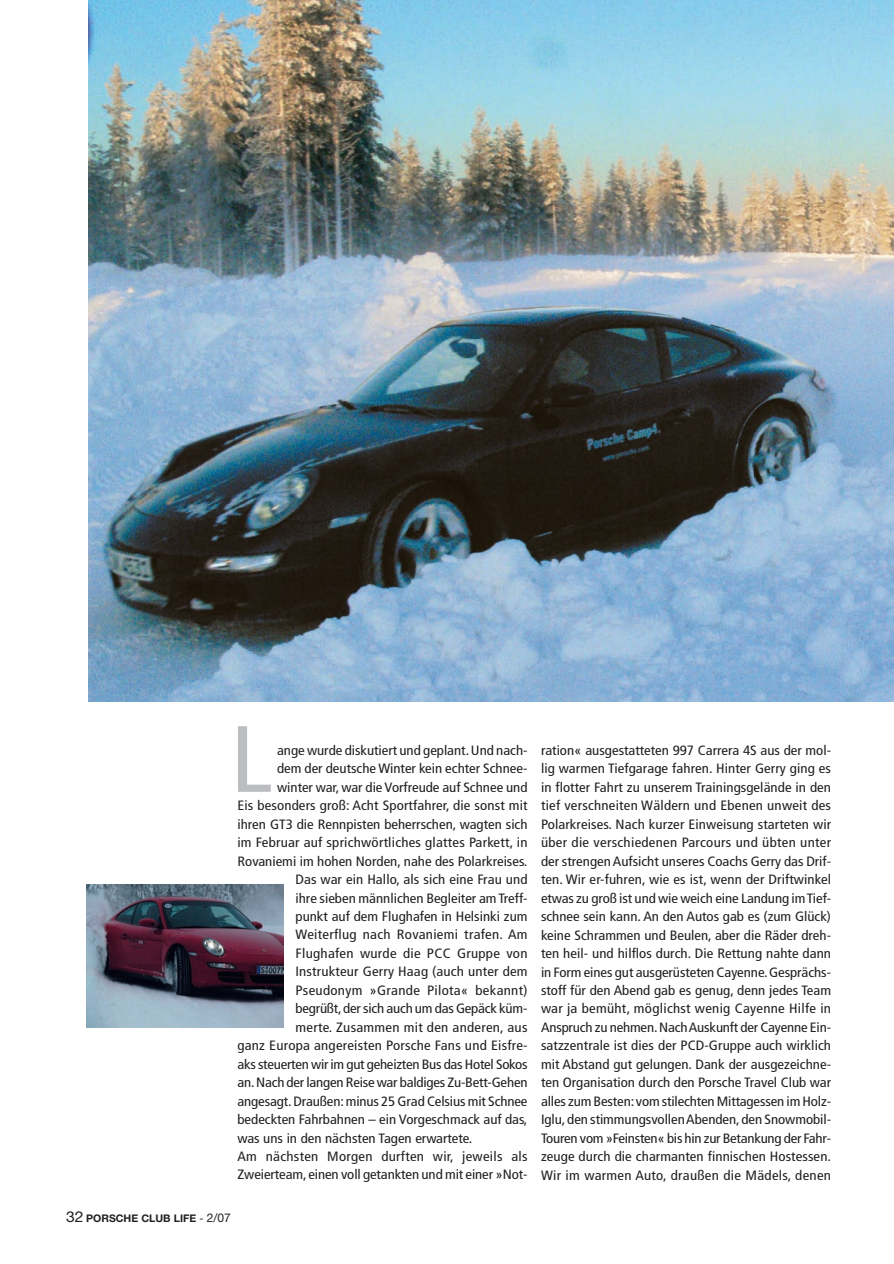
<style>
.page{position:relative;width:894px;height:1264px;background:#fff}
.page>*{position:absolute;margin:0;border:0;box-sizing:border-box;transform-origin:0 0}
.t1{font:condensed 93.9px "Frutiger";color:#bcbdc0;scale:1.1 1}
.t2{font:condensed 13.5px/18.5px "Frutiger";color:#231f20;text-align:justify;scale:1.1 1}
.t3{font:condensed 13.5px "Frutiger";letter-spacing:.02em;color:#231f20;scale:1.1 1}
.t4{font:700 10.5px "Helvetica Neue LT";color:#231f20}
.s1{font-weight:400;font-size:15px}
.s2{font-weight:400}
.s3{font-weight:400;font-size:12px}
</style>
<div class="page">
<img style="left:86px;top:0;width:808px;height:1028px">
<h1 class="t1" style="left:230px;top:721px;width:40px">L</h1>
<p class="t2" style="left:277px;top:742px;width:229px">ange wurde diskutiert und geplant.Und nach-</p>
<p class="t2" style="left:277px;top:760px;width:229px">dem der deutsche Winter kein echter Schnee-</p>
<p class="t2" style="left:277px;top:779px;width:229px">winter war, war die Vorfreude auf Schnee und</p>
<p class="t2" style="left:237px;top:797px;width:265px">Eis besonders groß: Acht Sportfahrer, die sonst mit</p>
<p class="t2" style="left:237px;top:816px;width:265px">ihren GT3 die Rennpisten beherrschen, wagten sich</p>
<p class="t2" style="left:237px;top:834px;width:265px">im Februar auf sprichwörtliches glattes Parkett, in</p>
<p class="t2" style="left:237px;top:853px;width:265px">Rovaniemi im hohen Norden, nahe des Polarkreises.</p>
<p class="t2" style="left:295px;top:871px;width:212px">Das war ein Hallo, als sich eine Frau und</p>
<p class="t2" style="left:295px;top:890px;width:212px">ihre sieben männlichen Begleiter am Treff-</p>
<p class="t2" style="left:295px;top:908px;width:212px">punkt auf dem Flughafen in Helsinki zum</p>
<p class="t3" style="left:295px;top:929px;width:212px">Weiterflug nach Rovaniemi trafen. Am</p>
<p class="t3" style="left:295px;top:948px;width:212px">Flughafen wurde die PCC Gruppe von</p>
<p class="t2" style="left:295px;top:963px;width:212px">Instrukteur Gerry Haag (auch unter dem</p>
<p class="t3" style="left:295px;top:985px;width:212px">Pseudonym »Grande Pilota« bekannt)</p>
<p class="t2" style="left:295px;top:1000px;width:212px">begrüßt,der sich auch um das Gepäck küm-</p>
<p class="t2" style="left:295px;top:1019px;width:212px">merte. Zusammen mit den anderen, aus</p>
<p class="t2" style="left:237px;top:1037px;width:265px">ganz Europa angereisten Porsche Fans und Eisfre-</p>
<p class="t2" style="left:237px;top:1056px;width:265px">aks steuerten wir im gut geheizten Bus das Hotel Sokos</p>
<p class="t2" style="left:237px;top:1074px;width:265px">an.Nach der langen Reise war baldiges Zu-Bett-Gehen</p>
<p class="t2" style="left:237px;top:1093px;width:265px">angesagt.Draußen:minus 25 Grad Celsius mit Schnee</p>
<p class="t2" style="left:237px;top:1111px;width:265px">bedeckten Fahrbahnen – ein Vorgeschmack auf das,</p>
<p class="t2" style="left:237px;top:1130px;width:215px">was uns in den nächsten Tagen erwartete.</p>
<p class="t3" style="left:237px;top:1151px;width:265px">Am nächsten Morgen durften wir, jeweils als</p>
<p class="t2" style="left:237px;top:1166px;width:265px">Zweierteam,einen voll getankten und mit einer »Not-</p>
<p class="t4" style="left:66px;top:1214px;width:166px"><span class="s1">32</span> PORSCHE CLUB LIFE <span class="s2">-</span> <span class="s3">2/07</span></p>
<p class="t2" style="left:541px;top:742px;width:265px">ration« ausgestatteten 997 Carrera 4S aus der mol&shy;lig warmen Tiefgarage fahren. Hinter Gerry ging es in flotter Fahrt zu unserem Trainingsgelände in den tief verschneiten Wäldern und Ebenen unweit des Polarkreises. Nach kurzer Einweisung starteten wir über die verschiedenen Parcours und übten unter der strengen Aufsicht unseres Coachs Gerry das Drif&shy;ten. Wir er-fuhren, wie es ist, wenn der Driftwinkel etwas zu groß ist und wie weich eine Landung im Tief&shy;schnee sein kann. An den Autos gab es (zum Glück) keine Schrammen und Beulen, aber die Räder dreh&shy;ten heil- und hilflos durch. Die Rettung nahte dann in Form eines gut ausgerüsteten Cayenne.Gesprächs&shy;stoff für den Abend gab es genug, denn jedes Team war ja bemüht, möglichst wenig Cayenne Hilfe in Anspruch zu nehmen.Nach Auskunft der Cayenne Ein&shy;satzzentrale ist dies der PCD-Gruppe auch wirklich mit Abstand gut gelungen. Dank der ausgezeichne&shy;ten Organisation durch den Porsche Travel Club war alles zum Besten:vom stilechten Mittagessen im Holz-Iglu,den stimmungsvollen Abenden,den Snowmobil-Touren vom »Feinsten« bis hin zur Betankung der Fahr&shy;zeuge durch die charmanten finnischen Hostessen.<br>Wir im warmen Auto, draußen die Mädels, denen</p>
</div>
